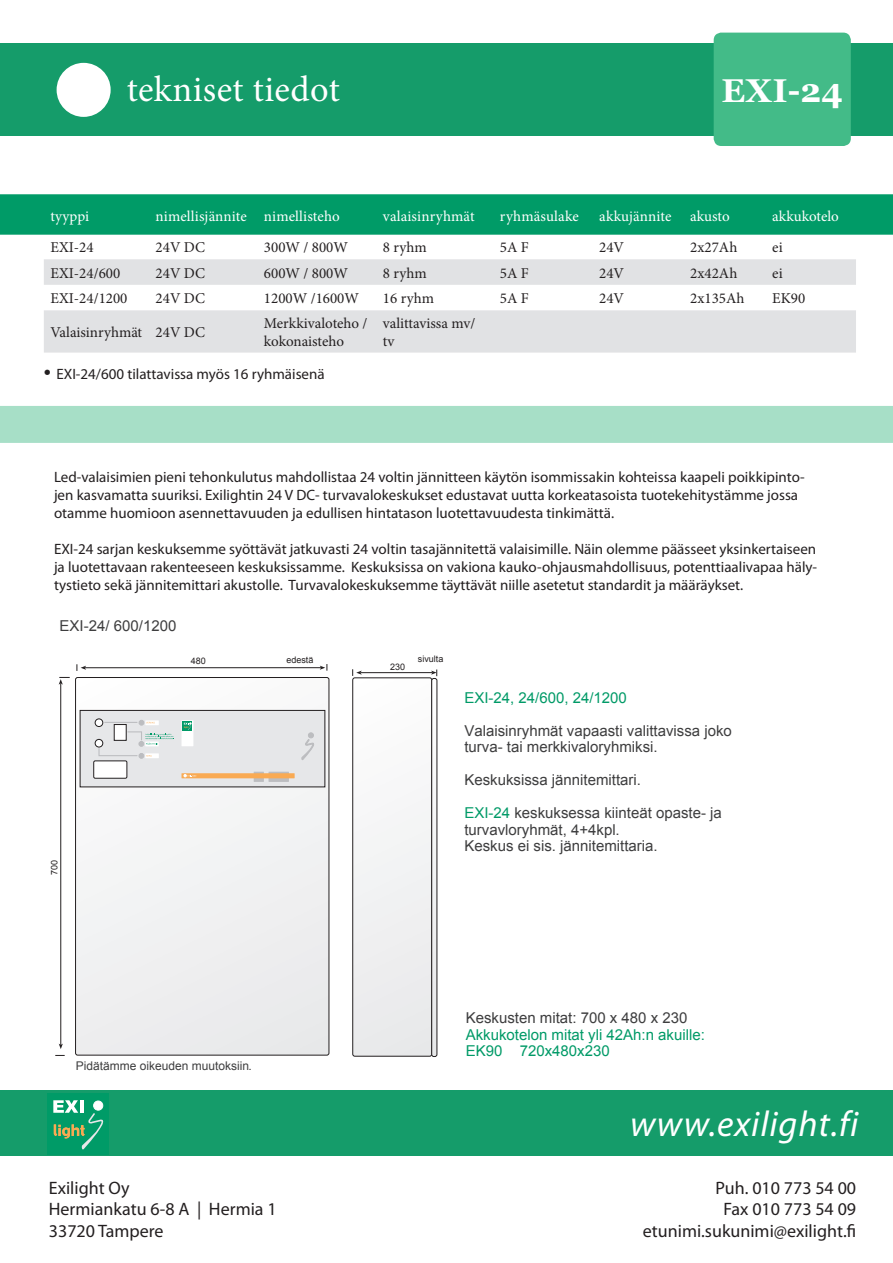
<style>
.page{position:relative;width:893px;height:1263px;background:#fff}
.page>*{position:absolute;margin:0;border:0;box-sizing:border-box;transform-origin:0 0}
.t1{font:36.45px "Minion Pro";letter-spacing:.01em;color:#fff}
.t2{font:italic 36px "Myriad Pro";letter-spacing:.025em;color:#fff}
.t3{font:700 33px "Georgia";color:#fff}
.t4{font:18px "Myriad Pro";color:#231f20}
.t5{font:15px/18px "Myriad Pro";color:#231f20}
.t6{font:15px/16.5px "Arial";color:#3e3e3f}
.t7{font:15px/18px "Minion Pro";color:#231f20}
.t8{font:15px "Minion Pro";letter-spacing:.005em;color:#fff}
.t9{font:15px/16.5px "Arial";color:#009a67}
.t10{font:12px "Arial";color:#3e3e3f}
.t11{font:9px "Arial";color:#231f20}
.s1{font-size:25.5px}
.s2{color:#009a67}
</style>
<div class="page">
<div style="left:0;top:1091px;width:893px;height:65px;background:#159c6a"></div>
<div style="left:0;top:44px;width:893px;height:92px;background:#159c6a"></div>
<div style="left:57px;top:63px;width:54px;height:54px;background:#fff;border-radius:50%"></div>
<div style="left:714px;top:33px;width:137px;height:113px;background:#43bb88;border-radius:8px"></div>
<div style="left:0;top:406px;width:893px;height:37px;background:#a7dfc7"></div>
<div style="left:47px;top:1093px;width:62px;height:61px;background:#009b67"></div>
<svg style="left:53px;top:1100px;width:51px;height:50px"></svg>
<hr style="left:80px;top:1100px;width:4px;height:13px;background:#fff">
<div style="left:94px;top:1101px;width:9px;height:9px;background:#fff;border-radius:50%"></div>
<div style="left:94px;top:1101px;width:9px;height:9px;border:1px solid #fff;border-radius:50%"></div>
<div style="left:0;top:194px;width:893px;height:41px;background:#009b67"></div>
<div style="left:44px;top:259px;width:812px;height:26px;background:#e1e2e4"></div>
<div style="left:44px;top:310px;width:812px;height:43px;background:#e1e2e4"></div>
<img style="left:77px;top:677px;width:252px;height:378px">
<div style="left:75px;top:677px;width:254px;height:378px;border:1px solid #231f20;border-radius:2px"></div>
<hr style="left:60px;top:683px;width:1px;height:362px;background:#231f20">
<svg style="left:59px;top:1043px;width:4px;height:6px"></svg>
<svg style="left:59px;top:677px;width:11px;height:8px"></svg>
<hr style="left:85px;top:667px;width:236px;height:1px;background:#231f20">
<svg style="left:320px;top:664px;width:8px;height:7px"></svg>
<svg style="left:77px;top:664px;width:9px;height:7px"></svg>
<div style="left:80px;top:710px;width:245px;height:77px;background:#e6e7e9"></div>
<div style="left:80px;top:710px;width:245px;height:77px;border:1px solid #231f20"></div>
<svg style="left:302px;top:733px;width:12px;height:27px"></svg>
<div style="left:95px;top:719px;width:8px;height:7px;background:#fff;border-radius:50%"></div>
<div style="left:95px;top:719px;width:8px;height:8px;border:1px solid #231f20;border-radius:50%"></div>
<div style="left:95px;top:739px;width:8px;height:8px;background:#fff;border-radius:50%"></div>
<div style="left:95px;top:739px;width:8px;height:8px;border:1px solid #231f20;border-radius:50%"></div>
<div style="left:114px;top:724px;width:12px;height:16px;background:#fff"></div>
<div style="left:114px;top:724px;width:12px;height:16px;border:1px solid #231f20"></div>
<div style="left:94px;top:761px;width:33px;height:17px;background:#fff;border-radius:2px"></div>
<div style="left:94px;top:761px;width:33px;height:17px;border:1px solid #231f20;border-radius:2px"></div>
<svg style="left:269px;top:772px;width:20px;height:10px"></svg>
<svg style="left:254px;top:772px;width:10px;height:10px"></svg>
<div style="left:181px;top:773px;width:114px;height:5px;background:#f9aa53"></div>
<svg style="left:184px;top:774px;width:12px;height:3px"></svg>
<hr style="left:105px;top:722px;width:32px;height:1px;background:#bcbdc0">
<div style="left:145px;top:720px;width:14px;height:5px;background:#fff"></div>
<svg style="left:139px;top:720px;width:16px;height:5px"></svg>
<div style="left:181px;top:720px;width:12px;height:26px;background:#fff"></div>
<svg style="left:183px;top:722px;width:9px;height:9px"></svg>
<svg style="left:184px;top:723px;width:7px;height:7px"></svg>
<svg style="left:98px;top:731px;width:76px;height:27px"></svg>
<div style="left:352px;top:677px;width:80px;height:379px;border:1px solid #231f20;border-radius:2px"></div>
<div style="left:431px;top:678px;width:6px;height:379px;border:1px solid #231f20;border-radius:2px"></div>
<hr style="left:360px;top:672px;width:72px;height:1px;background:#231f20">
<svg style="left:352px;top:669px;width:10px;height:7px"></svg>
<svg style="left:431px;top:669px;width:6px;height:7px"></svg>
<p class="t1" style="left:127px;top:65px;width:215px">tekniset tiedot</p>
<p class="t3" style="left:721px;top:69px;width:123px">EXI-24</p>
<p class="t8" style="left:51px;top:207px;width:40px">tyyppi</p>
<p class="t8" style="left:156px;top:207px;width:93px">nimellisjännite</p>
<p class="t8" style="left:264px;top:207px;width:77px">nimellisteho</p>
<p class="t8" style="left:383px;top:207px;width:93px">valaisinryhmät</p>
<p class="t8" style="left:500px;top:207px;width:80px">ryhmäsulake</p>
<p class="t8" style="left:599px;top:207px;width:74px">akkujännite</p>
<p class="t8" style="left:690px;top:207px;width:41px">akusto</p>
<p class="t8" style="left:772px;top:207px;width:68px">akkukotelo</p>
<p class="t7" style="left:51px;top:238px;width:45px">EXI-24</p>
<p class="t7" style="left:156px;top:238px;width:51px">24V DC</p>
<p class="t7" style="left:264px;top:238px;width:86px">300W / 800W</p>
<p class="t7" style="left:383px;top:238px;width:45px">8 ryhm</p>
<p class="t7" style="left:500px;top:238px;width:30px">5A F</p>
<p class="t7" style="left:599px;top:238px;width:26px">24V</p>
<p class="t7" style="left:690px;top:238px;width:49px">2x27Ah</p>
<p class="t7" style="left:772px;top:238px;width:12px">ei</p>
<p class="t7" style="left:51px;top:264px;width:71px">EXI-24/600</p>
<p class="t7" style="left:156px;top:264px;width:51px">24V DC</p>
<p class="t7" style="left:264px;top:264px;width:86px">600W / 800W</p>
<p class="t7" style="left:383px;top:264px;width:45px">8 ryhm</p>
<p class="t7" style="left:500px;top:264px;width:30px">5A F</p>
<p class="t7" style="left:599px;top:264px;width:26px">24V</p>
<p class="t7" style="left:690px;top:264px;width:49px">2x42Ah</p>
<p class="t7" style="left:772px;top:264px;width:12px">ei</p>
<p class="t7" style="left:51px;top:289px;width:78px">EXI-24/1200</p>
<p class="t7" style="left:156px;top:289px;width:51px">24V DC</p>
<p class="t7" style="left:264px;top:289px;width:97px">1200W /1600W</p>
<p class="t7" style="left:383px;top:289px;width:53px">16 ryhm</p>
<p class="t7" style="left:500px;top:289px;width:30px">5A F</p>
<p class="t7" style="left:599px;top:289px;width:26px">24V</p>
<p class="t7" style="left:690px;top:289px;width:56px">2x135Ah</p>
<p class="t7" style="left:772px;top:289px;width:35px">EK90</p>
<p class="t7" style="left:51px;top:323px;width:93px">Valaisinryhmät</p>
<p class="t7" style="left:156px;top:323px;width:51px">24V DC</p>
<p class="t7" style="left:264px;top:314px;width:105px">Merkkivaloteho / kokonaisteho</p>
<p class="t7" style="left:383px;top:314px;width:94px">valittavissa mv/ tv</p>
<p class="t5" style="left:44px;top:364px;width:282px"><span class="s1">•</span> EXI-24/600 tilattavissa myös 16 ryhmäisenä</p>
<p class="t5" style="left:54px;top:467px;width:752px">Led-valaisimien pieni tehonkulutus mahdollistaa 24 voltin jännitteen käytön isommissakin kohteissa kaapeli poikkipinto&shy;jen kasvamatta suuriksi. Exilightin 24 V DC- turvavalokeskukset edustavat uutta korkeatasoista tuotekehitystämme jossa otamme huomioon asennettavuuden ja edullisen hintatason luotettavuudesta tinkimättä.</p>
<p class="t5" style="left:54px;top:539px;width:765px;text-align:justify">EXI-24 sarjan keskuksemme syöttävät jatkuvasti 24 voltin tasajännitettä valaisimille. Näin olemme päässeet yksinkertaiseen ja luotettavaan rakenteeseen keskuksissamme. Keskuksissa on vakiona kauko-ohjausmahdollisuus, potenttiaalivapaa häly&shy;tystieto sekä jännitemittari akustolle. Turvavalokeskuksemme täyttävät niille asetetut standardit ja määräykset.</p>
<p class="t6" style="left:60px;top:617px;width:118px">EXI-24/ 600/1200</p>
<p class="t11" style="left:191px;top:655px;width:17px">480</p>
<p class="t11" style="left:286px;top:654px;width:29px">edestä</p>
<p class="t11" style="left:418px;top:653px;width:27px">sivulta</p>
<p class="t11" style="left:390px;top:661px;width:17px">230</p>
<p class="t11" style="left:48px;top:875px;width:17px;rotate:-90deg">700</p>
<p class="t10" style="left:76px;top:1058px;width:178px">Pidätämme oikeuden muutoksiin.</p>
<p class="t4" style="left:49px;top:1176px;width:82px">Exilight Oy</p>
<p class="t4" style="left:49px;top:1198px;width:229px">Hermiankatu 6-8 A | Hermia 1</p>
<p class="t4" style="left:49px;top:1220px;width:116px">33720 Tampere</p>
<p class="t9" style="left:464px;top:689px;width:164px">EXI-24, 24/600, 24/1200</p>
<p class="t6" style="left:464px;top:722px;width:269px">Valaisinryhmät vapaasti valittavissa joko turva- tai merkkivaloryhmiksi.</p>
<p class="t6" style="left:464px;top:772px;width:178px">Keskuksissa jännitemittari.</p>
<p class="t6" style="left:464px;top:805px;width:259px"><span class="s2">EXI-24</span> keskuksessa kiinteät opaste- ja turvavloryhmät, 4+4kpl.<br>Keskus ei sis. jännitemittaria.</p>
<p class="t6" style="left:466px;top:1010px;width:223px">Keskusten mitat: 700 x 480 x 230</p>
<p class="t9" style="left:466px;top:1026px;width:241px">Akkukotelon mitat yli 42Ah:n akuille:<br>EK90 720x480x230</p>
<p class="t2" style="left:630px;top:1102px;width:230px">www.exilight.fi</p>
<p class="t4" style="left:716px;top:1176px;width:142px">Puh. 010 773 54 00</p>
<p class="t4" style="left:723px;top:1198px;width:134px">Fax 010 773 54 09</p>
<p class="t4" style="left:643px;top:1220px;width:215px">etunimi.sukunimi@exilight.fi</p>
</div>
